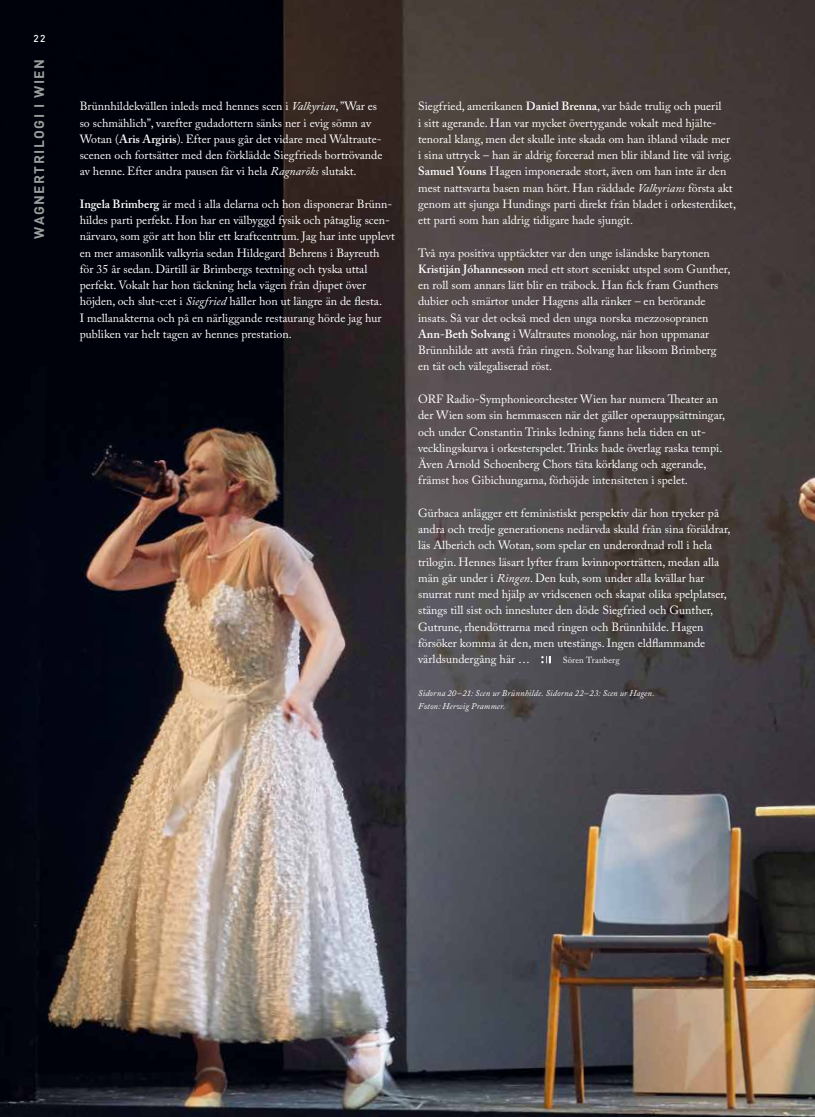
<style>
.page{position:relative;width:815px;height:1117px;background:#fff}
.page>*{position:absolute;margin:0;border:0;box-sizing:border-box;transform-origin:0 0}
.t1{font:700 13.75px "DINOT";letter-spacing:.1em;color:#9b9c9c}
.t2{font:11.88px/16.2px "Adobe Caslon Pro";color:#fff}
.t3{font:500 10px "DINOT";color:#fff}
.t4{font:italic 8.75px/12.5px "Adobe Caslon Pro";letter-spacing:.02em;color:#fff}
.t5{font:8.75px "Adobe Caslon Pro";letter-spacing:.015em;color:#fff}
.s1{font-style:italic}
.s2{font-weight:600}
</style>
<div class="page">
<img style="left:0;top:0;width:815px;height:1116px">
<svg style="left:541px;top:656px;width:10px;height:7px"></svg>
<p class="t3" style="left:34px;top:32px;width:13px">22</p>
<p class="t1" style="left:30px;top:238px;width:181px;rotate:-90deg">WAGNERTRILOGI I WIEN</p>
<p class="t2" style="left:80px;top:98px;width:304px">Brünnhildekvällen inleds med hennes scen i <span class="s1">Valkyrian</span>, ”War es so schmählich”, varefter gudadottern sänks ner i evig sömn av Wotan (<span class="s2">Aris Argiris</span>). Efter paus går det vidare med Waltraute&shy;scenen och fortsätter med den förklädde Siegfrieds bortrövande av henne. Efter andra pausen får vi hela <span class="s1">Ragnaröks</span> slutakt.</p>
<p class="t2" style="left:80px;top:196px;width:317px"><span class="s2">Ingela Brimberg</span> är med i alla delarna och hon disponerar Brünn&shy;hildes parti perfekt. Hon har en välbyggd fysik och påtaglig scen&shy;närvaro, som gör att hon blir ett kraftcentrum. Jag har inte upplevt en mer amasonlik valkyria sedan Hildegard Behrens i Bayreuth för 35 år sedan. Därtill är Brimbergs textning och tyska uttal perfekt. Vokalt har hon täckning hela vägen från djupet över höjden, och slut-c:et i <span class="s1">Siegfried</span> håller hon ut längre än de flesta.<br>I mellanakterna och på en närliggande restaurang hörde jag hur publiken var helt tagen av hennes prestation.</p>
<p class="t2" style="left:418px;top:98px;width:319px">Siegfried, amerikanen <span class="s2">Daniel Brenna</span>, var både trulig och pueril<br>i sitt agerande. Han var mycket övertygande vokalt med hjälte&shy;tenoral klang, men det skulle inte skada om han ibland vilade mer i sina uttryck – han är aldrig forcerad men blir ibland lite väl ivrig.<br><span class="s2">Samuel Youns</span> Hagen imponerade stort, även om han inte är den mest nattsvarta basen man hört. Han räddade <span class="s1">Valkyrians</span> första akt genom att sjunga Hundings parti direkt från bladet i orkesterdiket, ett parti som han aldrig tidigare hade sjungit.</p>
<p class="t2" style="left:418px;top:244px;width:314px">Två nya positiva upptäckter var den unge isländske barytonen <span class="s2">Kristiján Jóhannesson</span> med ett stort sceniskt utspel som Gunther, en roll som annars lätt blir en träbock. Han fick fram Gunthers dubier och smärtor under Hagens alla ränker – en berörande insats. Så var det också med den unga norska mezzosopranen <span class="s2">Ann-Beth Solvang</span> i Waltrautes monolog, när hon uppmanar Brünnhilde att avstå från ringen. Solvang har liksom Brimberg en tät och välegaliserad röst.</p>
<p class="t2" style="left:418px;top:390px;width:308px">ORF Radio-Symphonieorchester Wien har numera Theater an der Wien som sin hemmascen när det gäller operauppsättningar, och under Constantin Trinks ledning fanns hela tiden en ut&shy;vecklingskurva i orkesterspelet. Trinks hade överlag raska tempi.<br>Även Arnold Schoenberg Chors täta körklang och agerande, främst hos Gibichungarna, förhöjde intensiteten i spelet.</p>
<p class="t2" style="left:418px;top:504px;width:314px">Gürbaca anlägger ett feministiskt perspektiv där hon trycker på andra och tredje generationens nedärvda skuld från sina föräldrar, läs Alberich och Wotan, som spelar en underordnad roll i hela trilogin. Hennes läsart lyfter fram kvinnoporträtten, medan alla män går under i <span class="s1">Ringen</span>. Den kub, som under alla kvällar har snurrat runt med hjälp av vridscenen och skapat olika spelplatser, stängs till sist och innesluter den döde Siegfried och Gunther, Gutrune, rhendöttrarna med ringen och Brünnhilde. Hagen försöker komma åt den, men utestängs. Ingen eldflammande världsundergång här …</p>
<p class="t5" style="left:563px;top:655px;width:58px">Sören Tranberg</p>
<p class="t4" style="left:418px;top:686px;width:238px">Sidorna 20–21: Scen ur Brünnhilde. Sidorna 22–23: Scen ur Hagen.<br>Foton: Herwig Prammer.</p>
</div>
